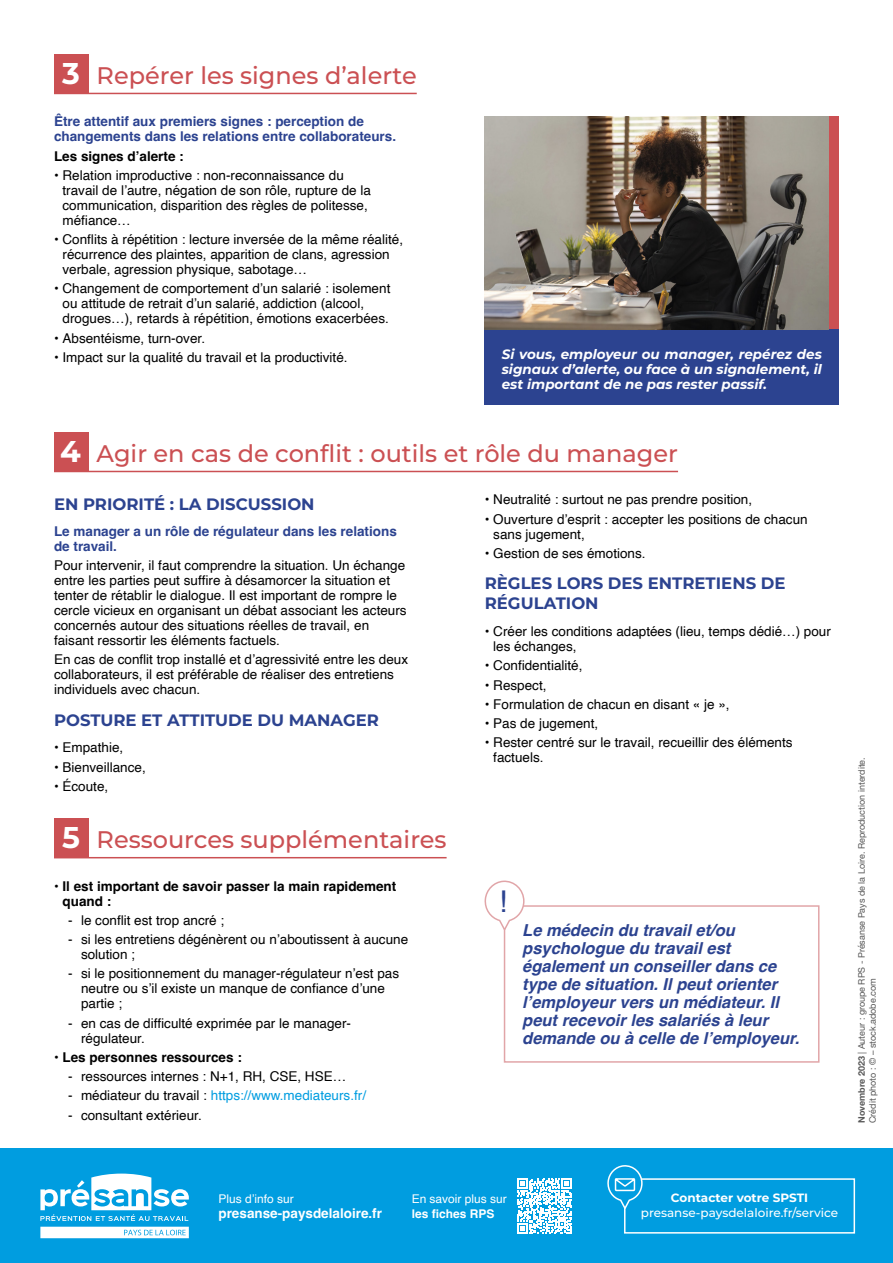
<style>
.page{position:relative;width:893px;height:1263px;background:#fff}
.page>*{position:absolute;margin:0;border:0;box-sizing:border-box;transform-origin:0 0}
.t1{font:30px "Helvetica";color:#2c4390}
.t2{font:500 24px "Montserrat";color:#cb5053}
.t3{font:italic 700 16.5px/18px "Helvetica";color:#2c4390}
.t4{font:700 16.5px/19.8px "Montserrat";color:#2c4390}
.t5{font:13.5px/15px "Helvetica";color:#000}
.t6{font:700 13.5px/15px "Helvetica";color:#2c4390}
.t7{font:italic 700 13.5px/15px "Montserrat";color:#fff;text-align:justify}
.t8{font:700 13.5px/15px "Helvetica";color:#000}
.t9{font:13.5px "Helvetica";color:#009de0}
.t10{font:700 13.5px "Helvetica";color:#fff}
.t11{font:500 12px "Montserrat";color:#fff}
.t12{font:12px "Helvetica";color:#fff}
.t13{font:700 12px "Montserrat";color:#fff}
.t14{font:700 12px "Helvetica";color:#fff}
.t15{font:9px/10.8px "Helvetica Neue";color:#575757}
.s1{font-weight:700;font-size:30px;color:#fff}
.s2{color:#000}
.s3{font-weight:700}
</style>
<div class="page">
<div style="left:0;top:1149px;width:893px;height:114px;background:#009de0"></div>
<svg style="left:40px;top:1173px;width:149px;height:48px"></svg>
<svg style="left:40px;top:1227px;width:149px;height:11px;background:#eef8fc"></svg>
<div style="left:624px;top:1178px;width:231px;height:55px;border:2px solid #fff"></div>
<svg style="left:607px;top:1165px;width:36px;height:45px"></svg>
<svg style="left:517px;top:1178px;width:55px;height:55px"></svg>
<div style="left:485px;top:116px;width:354px;height:214px;background:#cb5053"></div>
<div style="left:485px;top:329px;width:354px;height:76px;background:#2c4390"></div>
<img style="left:485px;top:116px;width:343px;height:213px">
<div style="left:54px;top:54px;width:34px;height:39px;background:#cb5053"></div>
<hr style="left:54px;top:93px;width:363px;height:1px;background:#cb5053">
<div style="left:54px;top:432px;width:34px;height:39px;background:#cb5053"></div>
<hr style="left:54px;top:471px;width:624px;height:1px;background:#cb5053">
<div style="left:54px;top:818px;width:34px;height:39px;background:#cb5053"></div>
<hr style="left:54px;top:857px;width:393px;height:1px;background:#cb5053">
<div style="left:504px;top:905px;width:315px;height:158px;border:2px solid #e1a5a8"></div>
<svg style="left:484px;top:880px;width:41px;height:51px"></svg>
<h2 class="t2" style="left:62px;top:60px;width:356px"><span class="s1">3</span> Repérer les signes d’alerte</h2>
<p class="t6" style="left:54px;top:116px;width:344px">Être attentif aux premiers signes : perception de changements dans les relations entre collaborateurs.</p>
<p class="t8" style="left:54px;top:150px;width:131px">Les signes d’alerte :</p>
<p class="t5" style="left:63px;top:168px;width:310px;text-indent:-9px">• Relation improductive : non-reconnaissance du travail de l’autre, négation de son rôle, rupture de la communication, disparition des règles de politesse, méfiance…</p>
<p class="t5" style="left:63px;top:232px;width:342px;text-indent:-9px">• Conflits à répétition : lecture inversée de la même réalité, récurrence des plaintes, apparition de clans, agression verbale, agression physique, sabotage…</p>
<p class="t5" style="left:63px;top:282px;width:329px;text-indent:-9px">• Changement de comportement d’un salarié : isolement ou attitude de retrait d’un salarié, addiction (alcool, drogues…), retards à répétition, émotions exacerbées.</p>
<p class="t5" style="left:54px;top:331px;width:153px">• Absentéisme, turn-over.</p>
<p class="t5" style="left:54px;top:350px;width:295px">• Impact sur la qualité du travail et la productivité.</p>
<p class="t7" style="left:502px;top:346px;width:322px">Si vous, employeur ou manager, repérez des signaux d’alerte, ou face à un signalement, il est important de ne pas rester passif.</p>
<h2 class="t2" style="left:60px;top:438px;width:619px"><span class="s1">4</span> Agir en cas de conflit : outils et rôle du manager</h2>
<p class="t4" style="left:54px;top:494px;width:262px">EN PRIORITÉ : LA DISCUSSION</p>
<p class="t6" style="left:54px;top:525px;width:344px">Le manager a un rôle de régulateur dans les relations de travail.</p>
<p class="t5" style="left:54px;top:558px;width:354px">Pour intervenir, il faut comprendre la situation. Un échange entre les parties peut suffire à désamorcer la situation et tenter de rétablir le dialogue. Il est important de rompre le cercle vicieux en organisant un débat associant les acteurs concernés autour des situations réelles de travail, en faisant ressortir les éléments factuels.</p>
<p class="t5" style="left:54px;top:652px;width:356px">En cas de conflit trop installé et d’agressivité entre les deux collaborateurs, il est préférable de réaliser des entretiens individuels avec chacun.</p>
<p class="t4" style="left:54px;top:709px;width:327px">POSTURE ET ATTITUDE DU MANAGER</p>
<p class="t5" style="left:54px;top:740px;width:71px">• Empathie,</p>
<p class="t5" style="left:54px;top:760px;width:93px">• Bienveillance,</p>
<p class="t5" style="left:54px;top:779px;width:56px">• Écoute,</p>
<p class="t5" style="left:485px;top:493px;width:269px">• Neutralité : surtout ne pas prendre position,</p>
<p class="t5" style="left:493px;top:512px;width:316px;text-indent:-9px">• Ouverture d’esprit : accepter les positions de chacun sans jugement,</p>
<p class="t5" style="left:485px;top:546px;width:162px">• Gestion de ses émotions.</p>
<p class="t4" style="left:485px;top:573px;width:302px">RÈGLES LORS DES ENTRETIENS DE<br>RÉGULATION</p>
<p class="t5" style="left:493px;top:624px;width:339px;text-indent:-9px">• Créer les conditions adaptées (lieu, temps dédié…) pour les échanges,</p>
<p class="t5" style="left:485px;top:658px;width:99px">• Confidentialité,</p>
<p class="t5" style="left:485px;top:678px;width:63px">• Respect,</p>
<p class="t5" style="left:485px;top:697px;width:246px">• Formulation de chacun en disant « je »,</p>
<p class="t5" style="left:485px;top:716px;width:115px">• Pas de jugement,</p>
<p class="t5" style="left:493px;top:735px;width:301px;text-indent:-9px">• Rester centré sur le travail, recueillir des éléments factuels.</p>
<h2 class="t2" style="left:62px;top:824px;width:386px"><span class="s1">5</span> Ressources supplémentaires</h2>
<p class="t8" style="left:63px;top:880px;width:335px;text-indent:-9px">• Il est important de savoir passer la main rapidement quand :</p>
<p class="t5" style="left:68px;top:913px;width:158px">- le conflit est trop ancré ;</p>
<p class="t5" style="left:81px;top:932px;width:329px;text-indent:-13px">- si les entretiens dégénèrent ou n’aboutissent à aucune solution ;</p>
<p class="t5" style="left:81px;top:966px;width:320px;text-indent:-13px">- si le positionnement du manager-régulateur n’est pas neutre ou s’il existe un manque de confiance d’une partie ;</p>
<p class="t5" style="left:81px;top:1016px;width:272px;text-indent:-13px">- en cas de difficulté exprimée par le manager&shy;régulateur.</p>
<p class="t8" style="left:54px;top:1051px;width:189px">• Les personnes ressources :</p>
<p class="t5" style="left:68px;top:1069px;width:279px">- ressources internes : N+1, RH, CSE, HSE…</p>
<p class="t9" style="left:68px;top:1085px;width:299px"><span class="s2">- médiateur du travail :</span> https://www.mediateurs.fr/</p>
<p class="t5" style="left:68px;top:1108px;width:135px">- consultant extérieur.</p>
<h1 class="t1" style="left:499px;top:879px;width:10px">!</h1>
<p class="t3" style="left:522px;top:923px;width:278px">Le médecin du travail et/ou psychologue du travail est également un conseiller dans ce type de situation. Il peut orienter l’employeur vers un médiateur. Il peut recevoir les salariés à leur demande ou à celle de l’employeur.</p>
<p class="t15" style="left:857px;top:1123px;width:367px;rotate:-90deg"><span class="s3">Novembre 2023</span> | Auteur : groupe RPS - Présanse Pays de la Loire. Reproduction interdite.<br>Crédit photo : © – stock.adobe.com</p>
<p class="t12" style="left:218px;top:1189px;width:77px">Plus d’info sur</p>
<p class="t10" style="left:218px;top:1205px;width:165px">presanse-paysdelaloire.fr</p>
<p class="t12" style="left:412px;top:1189px;width:97px">En savoir plus sur</p>
<p class="t14" style="left:412px;top:1206px;width:84px">les fiches RPS</p>
<p class="t13" style="left:671px;top:1189px;width:139px">Contacter votre SPSTI</p>
<p class="t11" style="left:641px;top:1204px;width:199px">presanse-paysdelaloire.fr/service</p>
</div>
